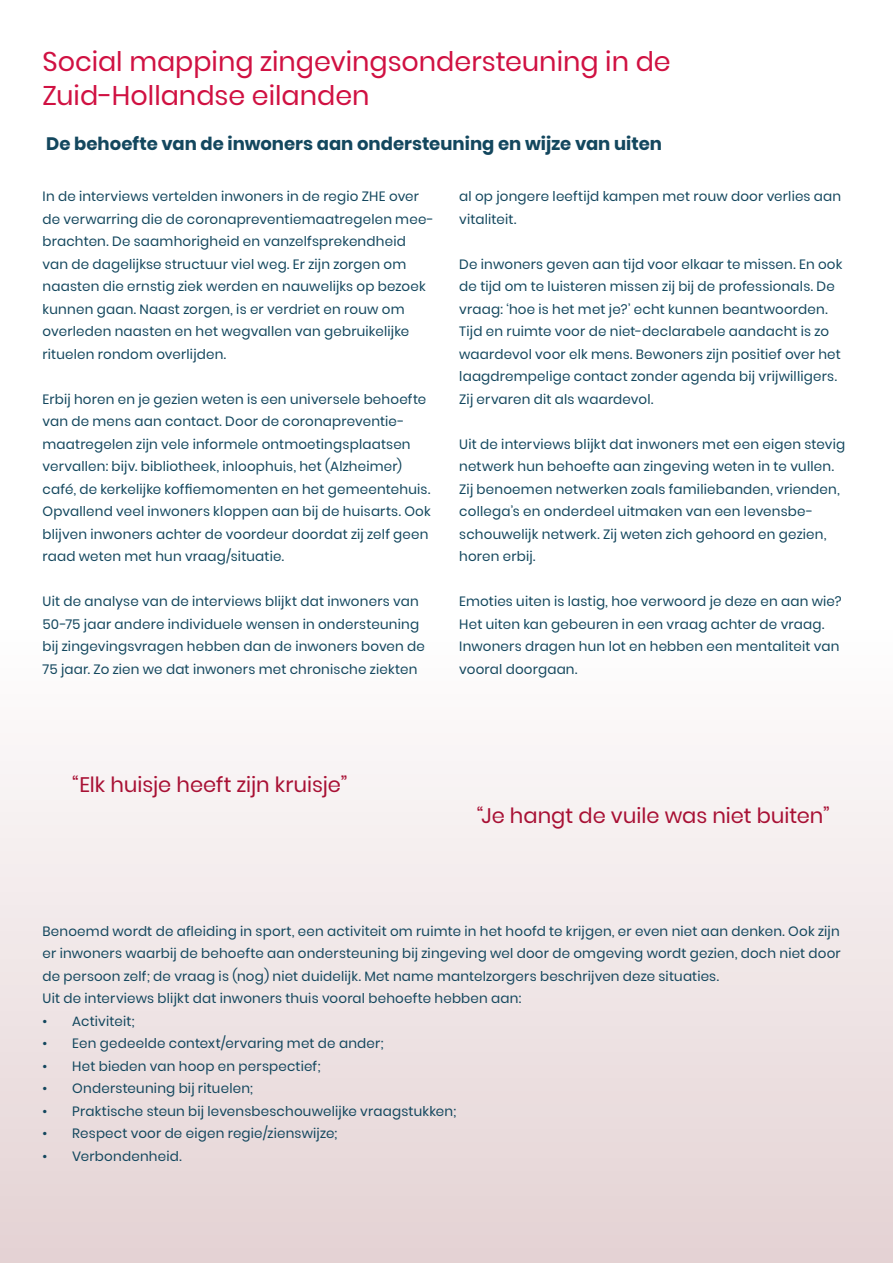
<style>
.page{position:relative;width:893px;height:1263px;background:#fff}
.page>*{position:absolute;margin:0;border:0;box-sizing:border-box;transform-origin:0 0}
.t1{font:27px/34.5px "Poppins";color:#d01142}
.t2{font:21px "Poppins";color:#a81034}
.t3{font:700 18px "Poppins";color:#13475e}
.t4{font:13.5px/22.5px "Poppins";letter-spacing:.015em;color:#13475e}
</style>
<div class="page">
<div style="left:0;top:619px;width:893px;height:644px;background:linear-gradient(to bottom,#fff,#e4d2d3)"></div>
<h1 class="t1" style="left:43px;top:44px;width:630px">Social mapping zingevingsondersteuning in de<br>Zuid-Hollandse eilanden</h1>
<h3 class="t3" style="left:46px;top:134px;width:617px">De behoefte van de inwoners aan ondersteuning en wijze van uiten</h3>
<p class="t4" style="left:43px;top:185px;width:393px">In de interviews vertelden inwoners in de regio ZHE over de verwarring die de coronapreventiemaatregelen mee&shy;brachten. De saamhorigheid en vanzelfsprekendheid van de dagelijkse structuur viel weg. Er zijn zorgen om naasten die ernstig ziek werden en nauwelijks op bezoek kunnen gaan. Naast zorgen, is er verdriet en rouw om overleden naasten en het wegvallen van gebruikelijke rituelen rondom overlijden.</p>
<p class="t4" style="left:43px;top:388px;width:390px">Erbij horen en je gezien weten is een universele behoefte van de mens aan contact. Door de coronapreventie&shy;maatregelen zijn vele informele ontmoetingsplaatsen vervallen: bijv. bibliotheek, inloophuis, het (Alzheimer) café, de kerkelijke koffiemomenten en het gemeentehuis.<br>Opvallend veel inwoners kloppen aan bij de huisarts. Ook blijven inwoners achter de voordeur doordat zij zelf geen raad weten met hun vraag/situatie.</p>
<p class="t4" style="left:43px;top:590px;width:384px">Uit de analyse van de interviews blijkt dat inwoners van 50-75 jaar andere individuele wensen in ondersteuning bij zingevingsvragen hebben dan de inwoners boven de 75 jaar. Zo zien we dat inwoners met chronische ziekten</p>
<p class="t4" style="left:459px;top:185px;width:384px">al op jongere leeftijd kampen met rouw door verlies aan vitaliteit.</p>
<p class="t4" style="left:459px;top:253px;width:385px">De inwoners geven aan tijd voor elkaar te missen. En ook de tijd om te luisteren missen zij bij de professionals. De vraag: ‘hoe is het met je?’ echt kunnen beantwoorden.<br>Tijd en ruimte voor de niet-declarabele aandacht is zo waardevol voor elk mens. Bewoners zijn positief over het laagdrempelige contact zonder agenda bij vrijwilligers.<br>Zij ervaren dit als waardevol.</p>
<p class="t4" style="left:459px;top:433px;width:388px">Uit de interviews blijkt dat inwoners met een eigen stevig netwerk hun behoefte aan zingeving weten in te vullen.<br>Zij benoemen netwerken zoals familiebanden, vrienden, collega’s en onderdeel uitmaken van een levensbe&shy;schouwelijk netwerk. Zij weten zich gehoord en gezien, horen erbij.</p>
<p class="t4" style="left:459px;top:590px;width:384px">Emoties uiten is lastig, hoe verwoord je deze en aan wie?<br>Het uiten kan gebeuren in een vraag achter de vraag.<br>Inwoners dragen hun lot en hebben een mentaliteit van vooral doorgaan.</p>
<h2 class="t2" style="left:72px;top:772px;width:276px">“Elk huisje heeft zijn kruisje”</h2>
<h2 class="t2" style="left:477px;top:804px;width:354px">“Je hangt de vuile was niet buiten”</h2>
<p class="t4" style="left:43px;top:920px;width:800px">Benoemd wordt de afleiding in sport, een activiteit om ruimte in het hoofd te krijgen, er even niet aan denken. Ook zijn er inwoners waarbij de behoefte aan ondersteuning bij zingeving wel door de omgeving wordt gezien, doch niet door de persoon zelf; de vraag is (nog) niet duidelijk. Met name mantelzorgers beschrijven deze situaties.<br>Uit de interviews blijkt dat inwoners thuis vooral behoefte hebben aan:</p>
<p class="t4" style="left:43px;top:1010px;width:94px">• Activiteit;</p>
<p class="t4" style="left:43px;top:1032px;width:343px">• Een gedeelde context/ervaring met de ander;</p>
<p class="t4" style="left:43px;top:1055px;width:280px">• Het bieden van hoop en perspectief;</p>
<p class="t4" style="left:43px;top:1077px;width:212px">• Ondersteuning bij rituelen;</p>
<p class="t4" style="left:43px;top:1100px;width:415px">• Praktische steun bij levensbeschouwelijke vraagstukken;</p>
<p class="t4" style="left:43px;top:1122px;width:297px">• Respect voor de eigen regie/zienswijze;</p>
<p class="t4" style="left:43px;top:1145px;width:141px">• Verbondenheid.</p>
</div>
